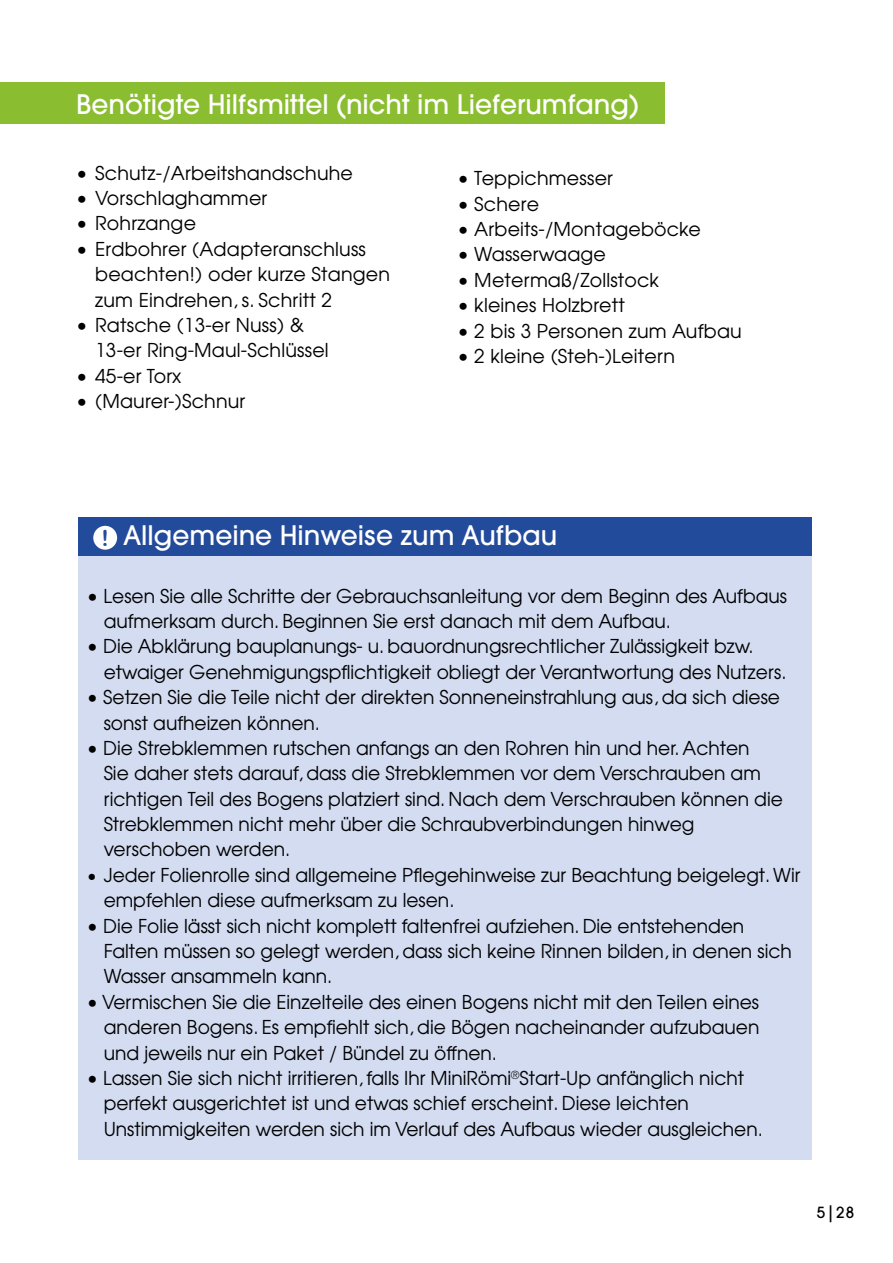
<style>
.page{position:relative;width:893px;height:1263px;background:#fff}
.page>*{position:absolute;margin:0;border:0;box-sizing:border-box;transform-origin:0 0}
.t1{font:500 29.55px "Avant Gard";color:#fff}
.t2{font:19.05px/25.3px "Avant Garde";color:#000}
.t3{font:500 16.95px "Avant Gard";color:#000}
.s1{font-family:"Arial Rounded MT Bold";font-weight:400;font-size:22.05px;color:#234b9c}
.s2{font-size:16.95px}
</style>
<div class="page">
<div style="left:0;top:82px;width:664px;height:42px;background:#8bbd31"></div>
<div style="left:78px;top:517px;width:734px;height:643px;background:#d3dcf1"></div>
<div style="left:78px;top:517px;width:734px;height:39px;background:#234b9c"></div>
<div style="left:93px;top:526px;width:24px;height:24px;background:#fff;border-radius:50%"></div>
<h1 class="t1" style="left:76px;top:87px;width:564px">Benötigte Hilfsmittel (nicht im Lieferumfang)</h1>
<p class="t2" style="left:76px;top:160px;width:278px">• Schutz-/Arbeitshandschuhe</p>
<p class="t2" style="left:76px;top:185px;width:193px">• Vorschlaghammer</p>
<p class="t2" style="left:76px;top:210px;width:121px">• Rohrzange</p>
<p class="t2" style="left:95px;top:236px;width:296px;text-indent:-19px">• Erdbohrer (Adapteranschluss beachten!) oder kurze Stangen zum Eindrehen, s. Schritt 2</p>
<p class="t2" style="left:95px;top:312px;width:235px;text-indent:-19px">• Ratsche (13-er Nuss) &amp;<br>13-er Ring-Maul-Schlüssel</p>
<p class="t2" style="left:76px;top:363px;width:107px">• 45-er Torx</p>
<p class="t2" style="left:76px;top:388px;width:171px">• (Maurer-)Schnur</p>
<p class="t2" style="left:457px;top:165px;width:157px">• Teppichmesser</p>
<p class="t2" style="left:457px;top:191px;width:83px">• Schere</p>
<p class="t2" style="left:457px;top:216px;width:245px">• Arbeits-/Montageböcke</p>
<p class="t2" style="left:457px;top:241px;width:150px">• Wasserwaage</p>
<p class="t2" style="left:457px;top:267px;width:203px">• Metermaß/Zollstock</p>
<p class="t2" style="left:457px;top:292px;width:169px">• kleines Holzbrett</p>
<p class="t2" style="left:457px;top:318px;width:286px">• 2 bis 3 Personen zum Aufbau</p>
<p class="t2" style="left:457px;top:343px;width:219px">• 2 kleine (Steh-)Leitern</p>
<h1 class="t1" style="left:101px;top:518px;width:458px"><span class="s1">!</span> Allgemeine Hinweise zum Aufbau</h1>
<p class="t2" style="left:104px;top:583px;width:685px;text-indent:-17px">• Lesen Sie alle Schritte der Gebrauchsanleitung vor dem Beginn des Aufbaus aufmerksam durch. Beginnen Sie erst danach mit dem Aufbau.</p>
<p class="t2" style="left:104px;top:633px;width:685px;text-indent:-17px">• Die Abklärung bauplanungs- u. bauordnungsrechtlicher Zulässigkeit bzw. etwaiger Genehmigungspflichtigkeit obliegt der Verantwortung des Nutzers.</p>
<p class="t2" style="left:104px;top:684px;width:678px;text-indent:-17px">• Setzen Sie die Teile nicht der direkten Sonneneinstrahlung aus, da sich diese sonst aufheizen können.</p>
<p class="t2" style="left:104px;top:735px;width:681px;text-indent:-17px">• Die Strebklemmen rutschen anfangs an den Rohren hin und her. Achten<br>Sie daher stets darauf, dass die Strebklemmen vor dem Verschrauben am richtigen Teil des Bogens platziert sind. Nach dem Verschrauben können die Strebklemmen nicht mehr über die Schraubverbindungen hinweg verschoben werden.</p>
<p class="t2" style="left:104px;top:862px;width:698px;text-indent:-17px"><span class="s2">•</span> Jeder Folienrolle sind allgemeine Pflegehinweise zur Beachtung beigelegt. Wir empfehlen diese aufmerksam zu lesen.</p>
<p class="t2" style="left:104px;top:913px;width:690px;text-indent:-17px">• Die Folie lässt sich nicht komplett faltenfrei aufziehen. Die entstehenden<br>Falten müssen so gelegt werden, dass sich keine Rinnen bilden, in denen sich<br>Wasser ansammeln kann.</p>
<p class="t2" style="left:104px;top:989px;width:657px;text-align:justify;text-indent:-17px">• Vermischen Sie die Einzelteile des einen Bogens nicht mit den Teilen eines anderen Bogens. Es empfiehlt sich, die Bögen nacheinander aufzubauen und jeweils nur ein Paket / Bündel zu öffnen.</p>
<p class="t2" style="left:104px;top:1065px;width:661px;text-indent:-17px">• Lassen Sie sich nicht irritieren, falls Ihr MiniRömi<sup>®</sup>Start-Up anfänglich nicht perfekt ausgerichtet ist und etwas schief erscheint. Diese leichten<br>Unstimmigkeiten werden sich im Verlauf des Aufbaus wieder ausgleichen.</p>
<p class="t3" style="left:817px;top:1202px;width:39px">5|28</p>
</div>
